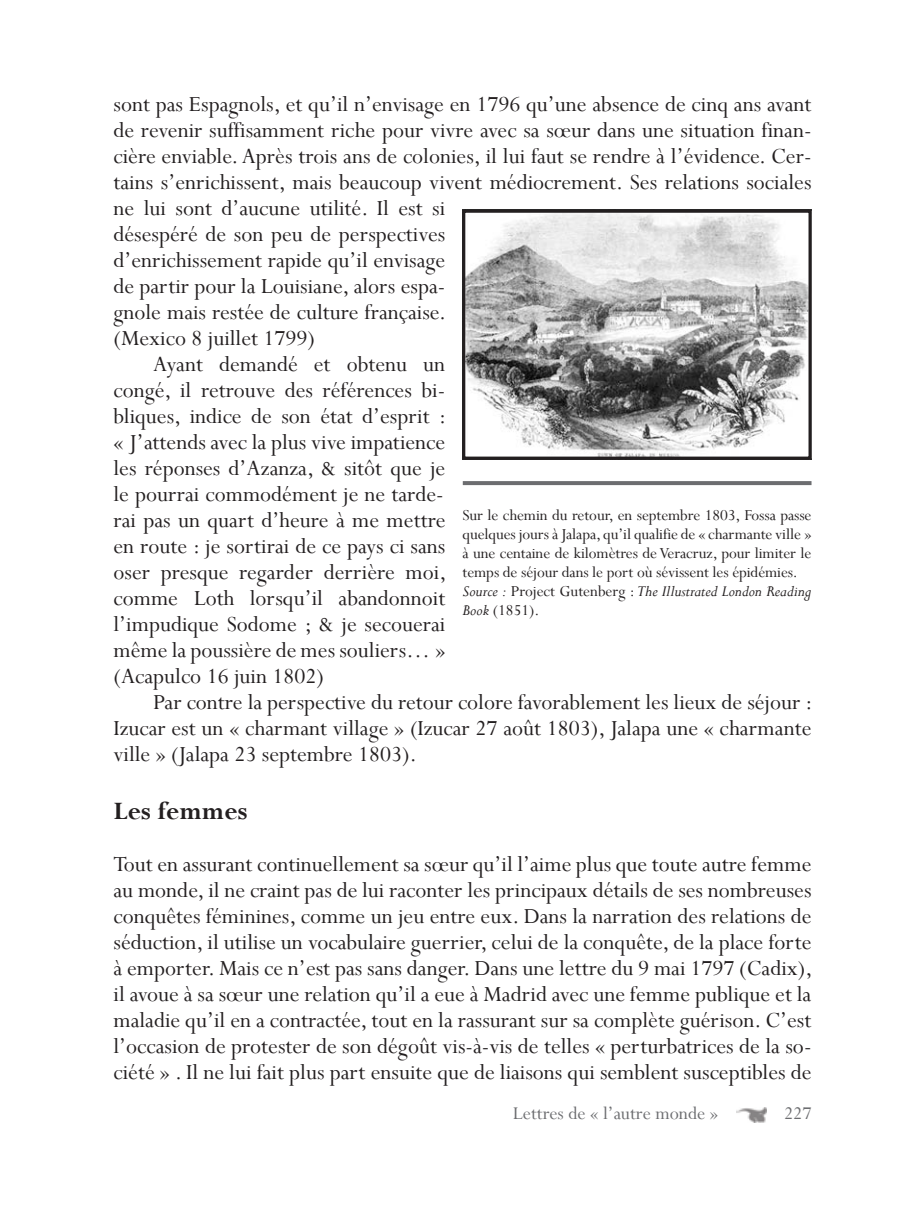
<style>
.page{position:relative;width:908px;height:1224px;background:#fff}
.page>*{position:absolute;margin:0;border:0;box-sizing:border-box;transform-origin:0 0}
.t1{font:700 28px "Perpetua";color:#231f20}
.t2{font:24px/26px "Perpetua";color:#231f20;text-align:justify}
.t3{font:20px "Perpetua";color:#6c6d70}
.t4{font:17px/19px "Perpetua";letter-spacing:-.005em;color:#231f20}
.s1{font-style:italic}
</style>
<div class="page">
<img style="left:736px;top:1108px;width:29px;height:14px">
<img style="left:466px;top:214px;width:341px;height:242px">
<div style="left:462px;top:210px;width:349px;height:250px;border:3px solid #231f20"></div>
<svg style="left:462px;top:481px;width:349px;height:4px"></svg>
<p class="t2" style="left:113px;top:91px;width:699px">sont pas Espagnols, et qu’il n’envisage en 1796 qu’une absence de cinq ans avant</p>
<p class="t2" style="left:113px;top:117px;width:699px">de revenir suffisamment riche pour vivre avec sa sœur dans une situation finan-</p>
<p class="t2" style="left:113px;top:143px;width:699px">cière enviable. Après trois ans de colonies, il lui faut se rendre à l’évidence. Cer-</p>
<p class="t2" style="left:113px;top:169px;width:699px">tains s’enrichissent, mais beaucoup vivent médiocrement. Ses relations sociales</p>
<p class="t2" style="left:113px;top:195px;width:333px">ne lui sont d’aucune utilité. Il est si</p>
<p class="t2" style="left:113px;top:221px;width:333px">désespéré de son peu de perspectives</p>
<p class="t2" style="left:113px;top:247px;width:333px">d’enrichissement rapide qu’il envisage</p>
<p class="t2" style="left:113px;top:273px;width:333px">de partir pour la Louisiane, alors espa-</p>
<p class="t2" style="left:113px;top:299px;width:334px">gnole mais restée de culture française.</p>
<p class="t2" style="left:113px;top:325px;width:203px">(Mexico 8 juillet 1799)</p>
<p class="t2" style="left:153px;top:351px;width:293px">Ayant demandé et obtenu un</p>
<p class="t2" style="left:113px;top:377px;width:333px">congé, il retrouve des références bi-</p>
<p class="t2" style="left:113px;top:403px;width:334px">bliques, indice de son état d’esprit :</p>
<p class="t2" style="left:113px;top:429px;width:333px">« J’attends avec la plus vive impatience</p>
<p class="t2" style="left:113px;top:455px;width:333px">les réponses d’Azanza, &amp; sitôt que je</p>
<p class="t2" style="left:113px;top:481px;width:331px">le pourrai commodément je ne tarde-</p>
<p class="t2" style="left:113px;top:507px;width:333px">rai pas un quart d’heure à me mettre</p>
<p class="t2" style="left:113px;top:533px;width:333px">en route : je sortirai de ce pays ci sans</p>
<p class="t2" style="left:113px;top:559px;width:334px">oser presque regarder derrière moi,</p>
<p class="t2" style="left:113px;top:585px;width:333px">comme Loth lorsqu’il abandonnoit</p>
<p class="t2" style="left:113px;top:611px;width:333px">l’impudique Sodome ; &amp; je secouerai</p>
<p class="t2" style="left:113px;top:637px;width:333px">même la poussière de mes souliers… »</p>
<p class="t2" style="left:113px;top:663px;width:212px">(Acapulco 16 juin 1802)</p>
<p class="t2" style="left:153px;top:689px;width:660px">Par contre la perspective du retour colore favorablement les lieux de séjour :</p>
<p class="t2" style="left:113px;top:715px;width:699px">Izucar est un « charmant village » (Izucar 27 août 1803), Jalapa une « charmante</p>
<p class="t2" style="left:113px;top:741px;width:304px">ville » (Jalapa 23 septembre 1803).</p>
<p class="t1" style="left:113px;top:794px;width:136px">Les femmes</p>
<p class="t2" style="left:113px;top:851px;width:700px">Tout en assurant continuellement sa sœur qu’il l’aime plus que toute autre femme au monde, il ne craint pas de lui raconter les principaux détails de ses nombreuses conquêtes féminines, comme un jeu entre eux. Dans la narration des relations de séduction, il utilise un vocabulaire guerrier, celui de la conquête, de la place forte à emporter. Mais ce n’est pas sans danger. Dans une lettre du 9 mai 1797 (Cadix), il avoue à sa sœur une relation qu’il a eue à Madrid avec une femme publique et la maladie qu’il en a contractée, tout en la rassurant sur sa complète guérison. C’est l’occasion de protester de son dégoût vis-à-vis de telles « perturbatrices de la so&shy;ciété » . Il ne lui fait plus part ensuite que de liaisons qui semblent susceptibles de</p>
<p class="t4" style="left:462px;top:506px;width:350px">Sur le chemin du retour, en septembre 1803, Fossa passe quelques jours à Jalapa, qu’il qualifie de « charmante ville » à une centaine de kilomètres de Veracruz, pour limiter le temps de séjour dans le port où sévissent les épidémies.<br><span class="s1">Source :</span> Project Gutenberg : <span class="s1">The Illustrated London Reading Book</span> (1851).</p>
<p class="t3" style="left:512px;top:1101px;width:207px">Lettres de « l’autre monde »</p>
<p class="t3" style="left:783px;top:1101px;width:29px">227</p>
</div>
